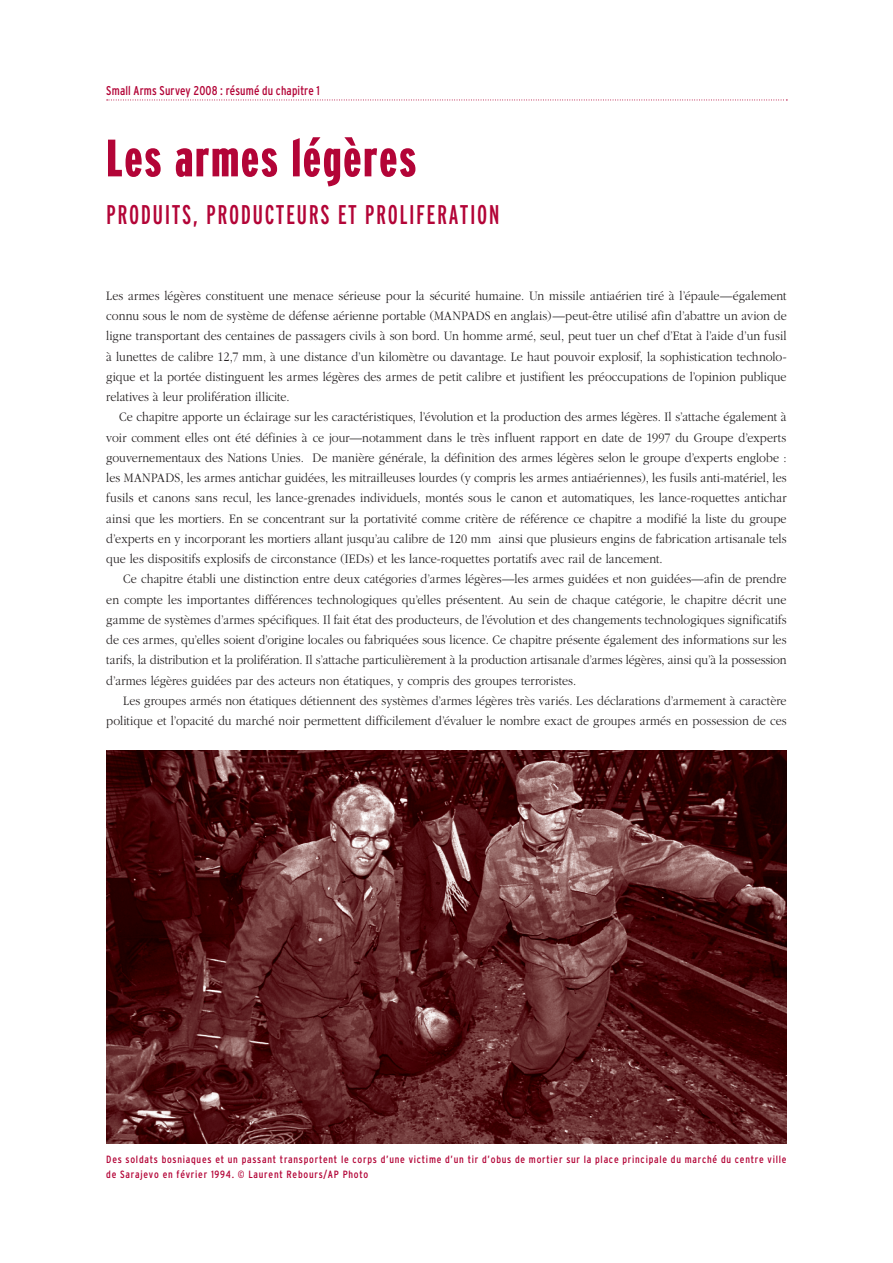
<style>
.page{position:relative;width:893px;height:1263px;background:#fff}
.page>*{position:absolute;margin:0;border:0;box-sizing:border-box;transform-origin:0 0}
.t1{font:900 extra-condensed 52.5px "Interstate";letter-spacing:.035em;color:#b30437}
.t2{font:extra-condensed 27px "Interstate";letter-spacing:.055em;color:#b30437}
.t3{font:300 13.5px/20.2px "Garamond";letter-spacing:.005em;color:#231f20;text-align:justify;scale:.9 1}
.t4{font:condensed 12.75px "Interstate";letter-spacing:.015em;color:#b30437;scale:.95 1}
.t5{font:condensed 10.5px/15px "Interstate";letter-spacing:.07em;color:#b30437}
</style>
<div class="page">
<svg style="left:107px;top:100px;width:680px;height:1px"></svg>
<img style="left:106px;top:751px;width:681px;height:393px">
<p class="t4" style="left:106px;top:84px;width:226px">Small Arms Survey 2008 : résumé du chapitre 1</p>
<h1 class="t1" style="left:106px;top:129px;width:311px">Les armes légères</h1>
<h2 class="t2" style="left:106px;top:200px;width:395px">PRODUITS, PRODUCTEURS ET PROLIFERATION</h2>
<p class="t3" style="left:106px;top:286px;width:757px">Les armes légères constituent une menace sérieuse pour la sécurité humaine. Un missile antiaérien tiré à l’épaule—également connu sous le nom de système de défense aérienne portable (MANPADS en anglais)—peut-être utilisé afin d’abattre un avion de ligne transportant des centaines de passagers civils à son bord. Un homme armé, seul, peut tuer un chef d’Etat à l’aide d’un fusil à lunettes de calibre 12,7 mm, à une distance d’un kilomètre ou davantage. Le haut pouvoir explosif, la sophistication technolo&shy;gique et la portée distinguent les armes légères des armes de petit calibre et justifient les préoccupations de l’opinion publique relatives à leur prolifération illicite.</p>
<p class="t3" style="left:106px;top:407px;width:757px;text-indent:13px">Ce chapitre apporte un éclairage sur les caractéristiques, l’évolution et la production des armes légères. Il s’attache également à voir comment elles ont été définies à ce jour—notamment dans le très influent rapport en date de 1997 du Groupe d’experts gouvernementaux des Nations Unies. De manière générale, la définition des armes légères selon le groupe d’experts englobe : les MANPADS, les armes antichar guidées, les mitrailleuses lourdes (y compris les armes antiaériennes), les fusils anti-matériel, les fusils et canons sans recul, les lance-grenades individuels, montés sous le canon et automatiques, les lance-roquettes antichar ainsi que les mortiers. En se concentrant sur la portativité comme critère de référence ce chapitre a modifié la liste du groupe d’experts en y incorporant les mortiers allant jusqu’au calibre de 120 mm ainsi que plusieurs engins de fabrication artisanale tels que les dispositifs explosifs de circonstance (IEDs) et les lance-roquettes portatifs avec rail de lancement.</p>
<p class="t3" style="left:106px;top:569px;width:757px;text-indent:17px">Ce chapitre établi une distinction entre deux catégories d’armes légères—les armes guidées et non guidées—afin de prendre en compte les importantes différences technologiques qu’elles présentent. Au sein de chaque catégorie, le chapitre décrit une gamme de systèmes d’armes spécifiques. Il fait état des producteurs, de l’évolution et des changements technologiques significatifs de ces armes, qu’elles soient d’origine locales ou fabriquées sous licence. Ce chapitre présente également des informations sur les tarifs, la distribution et la prolifération. Il s’attache particulièrement à la production artisanale d’armes légères, ainsi qu’à la possession d’armes légères guidées par des acteurs non étatiques, y compris des groupes terroristes.</p>
<p class="t3" style="left:106px;top:691px;width:757px;text-align:right">Les groupes armés non étatiques détiennent des systèmes d’armes légères très variés. Les déclarations d’armement à caractère politique et l’opacité du marché noir permettent difficilement d’évaluer le nombre exact de groupes armés en possession de ces</p>
<p class="t5" style="left:106px;top:1151px;width:682px">Des soldats bosniaques et un passant transportent le corps d’une victime d’un tir d’obus de mortier sur la place principale du marché du centre ville de Sarajevo en février 1994. © Laurent Rebours/AP Photo</p>
</div>
